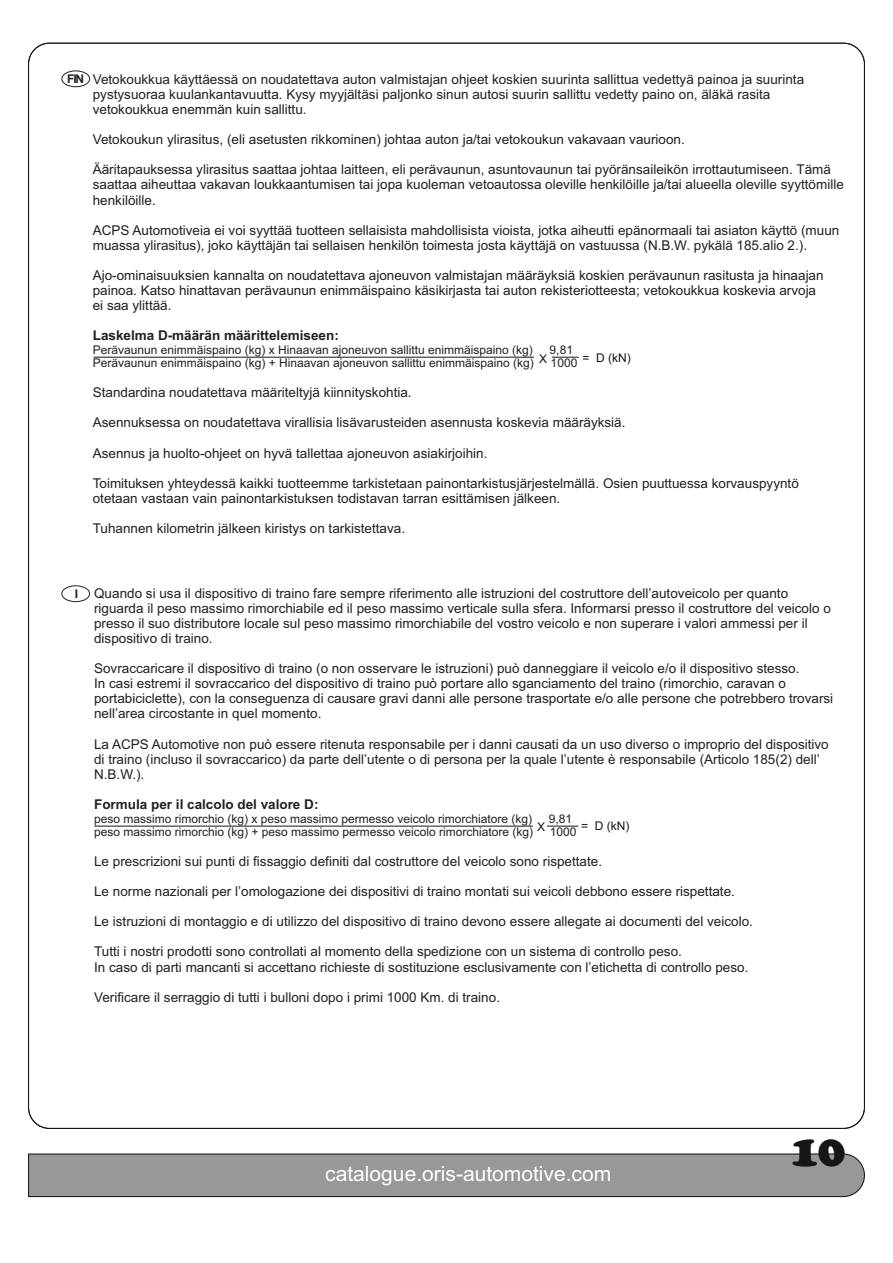
<style>
.page{position:relative;width:893px;height:1263px;background:#fff}
.page>*{position:absolute;margin:0;border:0;box-sizing:border-box;transform-origin:0 0}
.t1{font:900 47.55px "Cooper";color:#151616}
.t2{font:21px "Arial";color:#fff}
.t3{font:13.5px/15.1px "Arial";color:#231f20}
.t4{font:700 13.5px "Arial";color:#231f20}
.t5{font:12px "Arial";color:#231f20}
.t6{font:12px "Arial";color:#151616}
.t7{font:700 12px "Arial";color:#231f20}
</style>
<div class="page">
<svg style="left:61px;top:585px;width:29px;height:17px"></svg>
<svg style="left:61px;top:70px;width:29px;height:17px"></svg>
<hr style="left:94px;top:357px;width:440px;height:1px;background:#151616">
<svg style="left:552px;top:357px;width:27px;height:1px"></svg>
<hr style="left:94px;top:826px;width:439px;height:1px;background:#151616">
<hr style="left:547px;top:826px;width:31px;height:1px;background:#151616">
<svg style="left:28px;top:1153px;width:837px;height:44px;background:#929293"></svg>
<p class="t7" style="left:67px;top:74px;width:18px">FIN</p>
<p class="t3" style="left:93px;top:73px;width:713px">Vetokoukkua käyttäessä on noudatettava auton valmistajan ohjeet koskien suurinta sallittua vedettyä painoa ja suurinta pystysuoraa kuulankantavuutta. Kysy myyjältäsi paljonko sinun autosi suurin sallittu vedetty paino on, äläkä rasita</p>
<p class="t3" style="left:93px;top:103px;width:215px">vetokoukkua enemmän kuin sallittu.</p>
<p class="t3" style="left:93px;top:133px;width:594px">Vetokoukun ylirasitus, (eli asetusten rikkominen) johtaa auton ja/tai vetokoukun vakavaan vaurioon.</p>
<p class="t3" style="left:93px;top:163px;width:753px">Ääritapauksessa ylirasitus saattaa johtaa laitteen, eli perävaunun, asuntovaunun tai pyöränsaileikön irrottautumiseen. Tämä saattaa aiheuttaa vakavan loukkaantumisen tai jopa kuoleman vetoautossa oleville henkilöille ja/tai alueella oleville syyttömille henkilöille.</p>
<p class="t3" style="left:93px;top:224px;width:748px">ACPS Automotiveia ei voi syyttää tuotteen sellaisista mahdollisista vioista, jotka aiheutti epänormaali tai asiaton käyttö (muun muassa ylirasitus), joko käyttäjän tai sellaisen henkilön toimesta josta käyttäjä on vastuussa (N.B.W. pykälä 185.alio 2.).</p>
<p class="t3" style="left:93px;top:269px;width:732px">Ajo-ominaisuuksien kannalta on noudatettava ajoneuvon valmistajan määräyksiä koskien perävaunun rasitusta ja hinaajan painoa. Katso hinattavan perävaunun enimmäispaino käsikirjasta tai auton rekisteriotteesta; vetokoukkua koskevia arvoja ei saa ylittää.</p>
<p class="t4" style="left:93px;top:330px;width:248px">Laskelma D-määrän määrittelemiseen:</p>
<p class="t5" style="left:93px;top:345px;width:442px">Perävaunun enimmäispaino (kg) x Hinaavan ajoneuvon sallittu enimmäispaino (kg)</p>
<p class="t5" style="left:550px;top:345px;width:25px">9,81</p>
<p class="t3" style="left:93px;top:386px;width:320px">Standardina noudatettava määriteltyjä kiinnityskohtia.</p>
<p class="t6" style="left:539px;top:355px;width:10px">X</p>
<p class="t6" style="left:582px;top:353px;width:50px">= D (kN)</p>
<p class="t5" style="left:93px;top:359px;width:443px">Perävaunun enimmäispaino (kg) + Hinaavan ajoneuvon sallittu enimmäispaino (kg)</p>
<p class="t5" style="left:551px;top:359px;width:28px">1000</p>
<p class="t3" style="left:93px;top:416px;width:534px">Asennuksessa on noudatettava virallisia lisävarusteiden asennusta koskevia määräyksiä.</p>
<p class="t3" style="left:93px;top:447px;width:396px">Asennus ja huolto-ohjeet on hyvä tallettaa ajoneuvon asiakirjoihin.</p>
<p class="t3" style="left:93px;top:477px;width:708px">Toimituksen yhteydessä kaikki tuotteemme tarkistetaan painontarkistusjärjestelmällä. Osien puuttuessa korvauspyyntö otetaan vastaan vain painontarkistuksen todistavan tarran esittämisen jälkeen.</p>
<p class="t3" style="left:93px;top:522px;width:314px">Tuhannen kilometrin jälkeen kiristys on tarkistettava.</p>
<p class="t7" style="left:75px;top:589px;width:5px">I</p>
<p class="t3" style="left:94px;top:587px;width:738px">Quando si usa il dispositivo di traino fare sempre riferimento alle istruzioni del costruttore dell’autoveicolo per quanto riguarda il peso massimo rimorchiabile ed il peso massimo verticale sulla sfera. Informarsi presso il costruttore del veicolo o presso il suo distributore locale sul peso massimo rimorchiabile del vostro veicolo e non superare i valori ammessi per il dispositivo di traino.</p>
<p class="t3" style="left:94px;top:677px;width:741px">In casi estremi il sovraccarico del dispositivo di traino può portare allo sganciamento del traino (rimorchio, caravan o portabiciclette), con la conseguenza di causare gravi danni alle persone trasportate e/o alle persone che potrebbero trovarsi nell’area circostante in quel momento.</p>
<p class="t3" style="left:94px;top:662px;width:707px">Sovraccaricare il dispositivo di traino (o non osservare le istruzioni) può danneggiare il veicolo e/o il dispositivo stesso.</p>
<p class="t3" style="left:94px;top:737px;width:736px">La ACPS Automotive non può essere ritenuta responsabile per i danni causati da un uso diverso o improprio del dispositivo di traino (incluso il sovraccarico) da parte dell’utente o di persona per la quale l’utente è responsabile (Articolo 185(2) dell’<br>N.B.W.).</p>
<p class="t5" style="left:94px;top:814px;width:440px">peso massimo rimorchio (kg) x peso massimo permesso veicolo rimorchiatore (kg)</p>
<p class="t5" style="left:549px;top:814px;width:25px">9,81</p>
<p class="t5" style="left:94px;top:827px;width:441px">peso massimo rimorchio (kg) + peso massimo permesso veicolo rimorchiatore (kg)</p>
<p class="t5" style="left:550px;top:827px;width:28px">1000</p>
<p class="t3" style="left:94px;top:855px;width:509px">Le prescrizioni sui punti di fissaggio definiti dal costruttore del veicolo sono rispettate.</p>
<p class="t4" style="left:94px;top:799px;width:226px">Formula per il calcolo del valore D:</p>
<p class="t6" style="left:537px;top:822px;width:10px">X</p>
<p class="t6" style="left:581px;top:822px;width:50px">= D (kN)</p>
<p class="t3" style="left:94px;top:885px;width:642px">Le norme nazionali per l’omologazione dei dispositivi di traino montati sui veicoli debbono essere rispettate.</p>
<p class="t3" style="left:94px;top:915px;width:660px">Le istruzioni di montaggio e di utilizzo del dispositivo di traino devono essere allegate ai documenti del veicolo.</p>
<p class="t3" style="left:94px;top:960px;width:656px">In caso di parti mancanti si accettano richieste di sostituzione esclusivamente con l’etichetta di controllo peso.</p>
<p class="t3" style="left:94px;top:991px;width:407px">Verificare il serraggio di tutti i bulloni dopo i primi 1000 Km. di traino.</p>
<p class="t3" style="left:94px;top:945px;width:589px">Tutti i nostri prodotti sono controllati al momento della spedizione con un sistema di controllo peso.</p>
<h2 class="t2" style="left:325px;top:1165px;width:287px">catalogue.oris-automotive.com</h2>
<h1 class="t1" style="left:791px;top:1134px;width:57px">10</h1>
</div>
